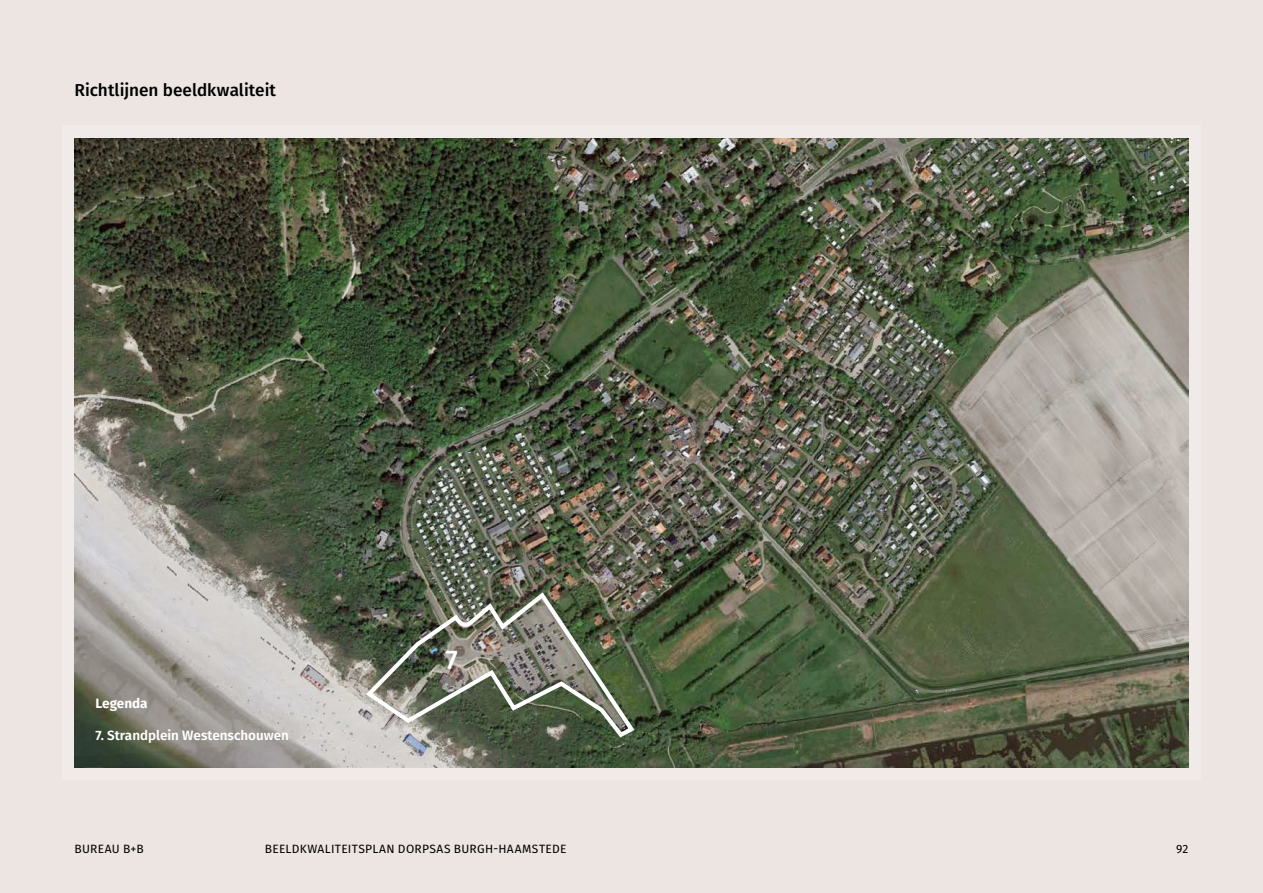
<style>
.page{position:relative;width:1263px;height:893px;background:#ece5e2}
.page>*{position:absolute;margin:0;border:0;box-sizing:border-box;transform-origin:0 0}
.t1{font:500 27px "Fira Sans";color:#fff}
.t2{font:500 17.25px "Fira Sans";color:#000}
.t3{font:600 13.5px "Fira Sans";color:#fff}
.t4{font:700 13.5px "Fira Sans";color:#fff}
.t5{font:12px "Fira Sans";letter-spacing:.025em;color:#000}
</style>
<div class="page">
<img style="left:74px;top:138px;width:1115px;height:630px">
<h2 class="t2" style="left:74px;top:76px;width:203px">Richtlijnen beeldkwaliteit</h2>
<p class="t4" style="left:96px;top:692px;width:53px">Legenda</p>
<p class="t3" style="left:96px;top:725px;width:195px">7. Strandplein Westenschouwen</p>
<h1 class="t1" style="left:445px;top:638px;width:14px">7</h1>
<p class="t5" style="left:74px;top:839px;width:71px">BUREAU B+B</p>
<p class="t5" style="left:265px;top:839px;width:303px">BEELDKWALITEITSPLAN DORPSAS BURGH-HAAMSTEDE</p>
<p class="t5" style="left:1176px;top:839px;width:14px">92</p>
</div>
